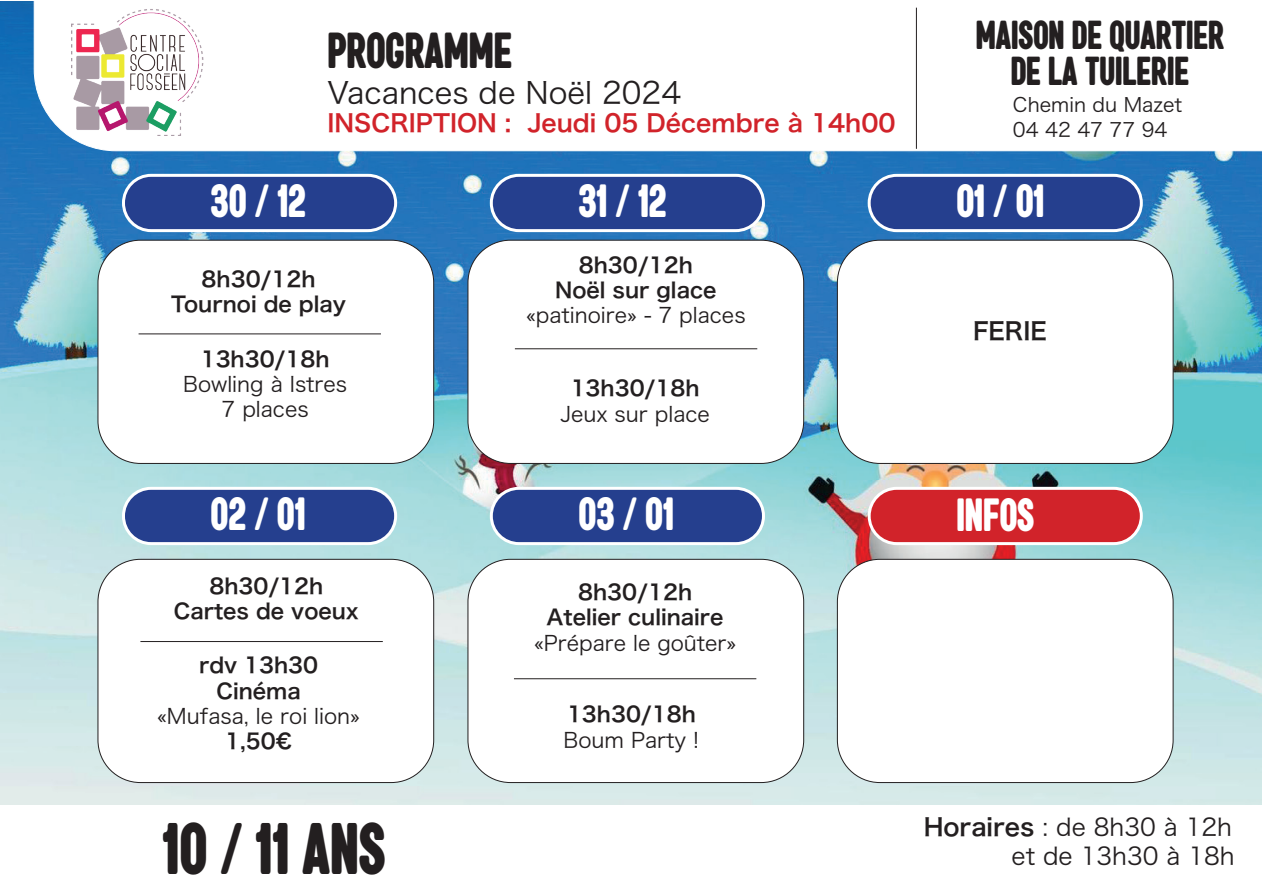
<style>
.page{position:relative;width:1263px;height:893px;background:#fff}
.page>*{position:absolute;margin:0;border:0;box-sizing:border-box;transform-origin:0 0}
.t1{font:67.5px "a Akhir Tahun";color:#231f20;scale:.6 1}
.t2{font:46.8px "a Akhir Tahun";color:#231f20;scale:.6 1}
.t3{font:43.2px "a Akhir Tahun";color:#fff;scale:.6 1}
.t4{font:37.5px/36px "a Akhir Tahun";color:#231f20;text-align:center;scale:.6 1}
.t5{font:30px "Hira Kaku Pro W3";color:#231f20}
.t6{font:24px "Hira Kaku Pro W6";color:#d1232a}
.t7{font:24px/28.8px "Hira Kaku Pro W3";color:#231f20;text-align:right}
.t8{font:24px "Hira Kaku Pro W6";color:#231f20}
.t9{font:21px/25.2px "Hira Kaku Pro W6";color:#231f20;text-align:center}
.t10{font:21px/25.2px "Hira Kaku Pro W3";color:#231f20;text-align:center}
.t11{font:19.5px/25.2px "Hira Kaku Pro W3";color:#231f20}
.s1{font-family:"Hira Kaku Pro W6"}
</style>
<div class="page">
<img style="left:0;top:1px;width:1262px;height:804px">
<svg style="left:34px;top:1px;width:1228px;height:150px"></svg>
<hr style="left:916px;top:8px;width:1px;height:141px;background:#231f20">
<img style="left:71px;top:8px;width:133px;height:127px">
<div style="left:123px;top:175px;width:273px;height:56px;background:#253f8e;border-radius:28px"></div>
<div style="left:122px;top:174px;width:275px;height:58px;border:3px solid #fff;border-radius:28px"></div>
<div style="left:123px;top:488px;width:273px;height:56px;background:#253f8e;border-radius:28px"></div>
<div style="left:122px;top:487px;width:275px;height:58px;border:3px solid #fff;border-radius:28px"></div>
<div style="left:491px;top:175px;width:272px;height:56px;background:#253f8e;border-radius:28px"></div>
<div style="left:490px;top:174px;width:275px;height:58px;border:3px solid #fff;border-radius:28px"></div>
<div style="left:491px;top:488px;width:272px;height:56px;background:#253f8e;border-radius:28px"></div>
<div style="left:490px;top:487px;width:275px;height:58px;border:3px solid #fff;border-radius:28px"></div>
<div style="left:869px;top:175px;width:272px;height:56px;background:#253f8e;border-radius:28px"></div>
<div style="left:868px;top:174px;width:275px;height:58px;border:3px solid #fff;border-radius:28px"></div>
<div style="left:869px;top:488px;width:272px;height:56px;background:#d1232a;border-radius:28px"></div>
<div style="left:868px;top:487px;width:275px;height:58px;border:3px solid #fff;border-radius:28px"></div>
<div style="left:98px;top:240px;width:336px;height:223px;background:#fff;border-radius:43px"></div>
<div style="left:98px;top:240px;width:336px;height:224px;border:1px solid #231f20;border-radius:43px"></div>
<div style="left:98px;top:559px;width:336px;height:223px;background:#fff;border-radius:43px"></div>
<div style="left:98px;top:559px;width:336px;height:224px;border:1px solid #231f20;border-radius:43px"></div>
<div style="left:468px;top:240px;width:336px;height:223px;background:#fff;border-radius:43px"></div>
<div style="left:468px;top:240px;width:336px;height:224px;border:1px solid #231f20;border-radius:43px"></div>
<div style="left:468px;top:559px;width:336px;height:223px;background:#fff;border-radius:43px"></div>
<div style="left:468px;top:559px;width:336px;height:224px;border:1px solid #231f20;border-radius:43px"></div>
<div style="left:837px;top:240px;width:336px;height:223px;background:#fff;border-radius:43px"></div>
<div style="left:837px;top:240px;width:336px;height:224px;border:1px solid #231f20;border-radius:43px"></div>
<div style="left:837px;top:559px;width:336px;height:223px;background:#fff;border-radius:43px"></div>
<div style="left:837px;top:559px;width:336px;height:224px;border:1px solid #231f20;border-radius:43px"></div>
<hr style="left:139px;top:333px;width:242px;height:1px;background:#231f20">
<hr style="left:515px;top:348px;width:242px;height:1px;background:#231f20">
<hr style="left:140px;top:641px;width:243px;height:1px;background:#231f20">
<hr style="left:514px;top:678px;width:242px;height:1px;background:#231f20">
<h3 class="t3" style="left:211px;top:181px;width:160px">30 / 12</h3>
<h2 class="t2" style="left:327px;top:29px;width:309px">PROGRAMME</h2>
<h3 class="t5" style="left:327px;top:66px;width:355px">Vacances de Noël 2024</h3>
<p class="t6" style="left:327px;top:102px;width:570px">INSCRIPTION : Jeudi 05 Décembre à 14h00</p>
<h3 class="t3" style="left:578px;top:181px;width:148px">31 / 12</h3>
<p class="t9" style="left:171px;top:265px;width:176px">8h30/12h<br>Tournoi de play</p>
<p class="t9" style="left:555px;top:252px;width:163px">8h30/12h<br>Noël sur glace</p>
<p class="t10" style="left:526px;top:301px;width:221px">«patinoire» - 7 places</p>
<p class="t9" style="left:201px;top:345px;width:130px">13h30/18h</p>
<p class="t10" style="left:183px;top:370px;width:166px">Bowling à Istres<br>7 places</p>
<p class="t9" style="left:571px;top:375px;width:130px">13h30/18h</p>
<p class="t10" style="left:560px;top:400px;width:151px">Jeux sur place</p>
<h3 class="t3" style="left:211px;top:494px;width:160px">02 / 01</h3>
<h3 class="t3" style="left:578px;top:494px;width:161px">03 / 01</h3>
<p class="t9" style="left:174px;top:573px;width:187px">8h30/12h<br>Cartes de voeux</p>
<p class="t9" style="left:547px;top:579px;width:179px">8h30/12h<br>Atelier culinaire</p>
<p class="t10" style="left:534px;top:628px;width:204px">«Prépare le goûter»</p>
<p class="t9" style="left:199px;top:652px;width:121px">rdv 13h30<br>Cinéma</p>
<p class="t10" style="left:157px;top:702px;width:204px">«Mufasa, le roi lion»</p>
<p class="t9" style="left:225px;top:728px;width:68px">1,50€</p>
<p class="t9" style="left:567px;top:701px;width:130px">13h30/18h</p>
<p class="t10" style="left:563px;top:726px;width:137px">Boum Party !</p>
<h3 class="t4" style="left:976px;top:21px;width:415px">MAISON DE QUARTIER<br>DE LA TUILERIE</h3>
<p class="t11" style="left:1013px;top:91px;width:171px">Chemin du Mazet<br>04 42 47 77 94</p>
<h3 class="t3" style="left:956px;top:181px;width:148px">01 / 01</h3>
<p class="t8" style="left:973px;top:309px;width:75px">FERIE</p>
<h3 class="t3" style="left:956px;top:495px;width:132px">INFOS</h3>
<h1 class="t1" style="left:162px;top:818px;width:373px">10 / 11 ANS</h1>
<p class="t7" style="left:924px;top:811px;width:313px"><span class="s1">Horaires</span> : de 8h30 à 12h et de 13h30 à 18h</p>
</div>
